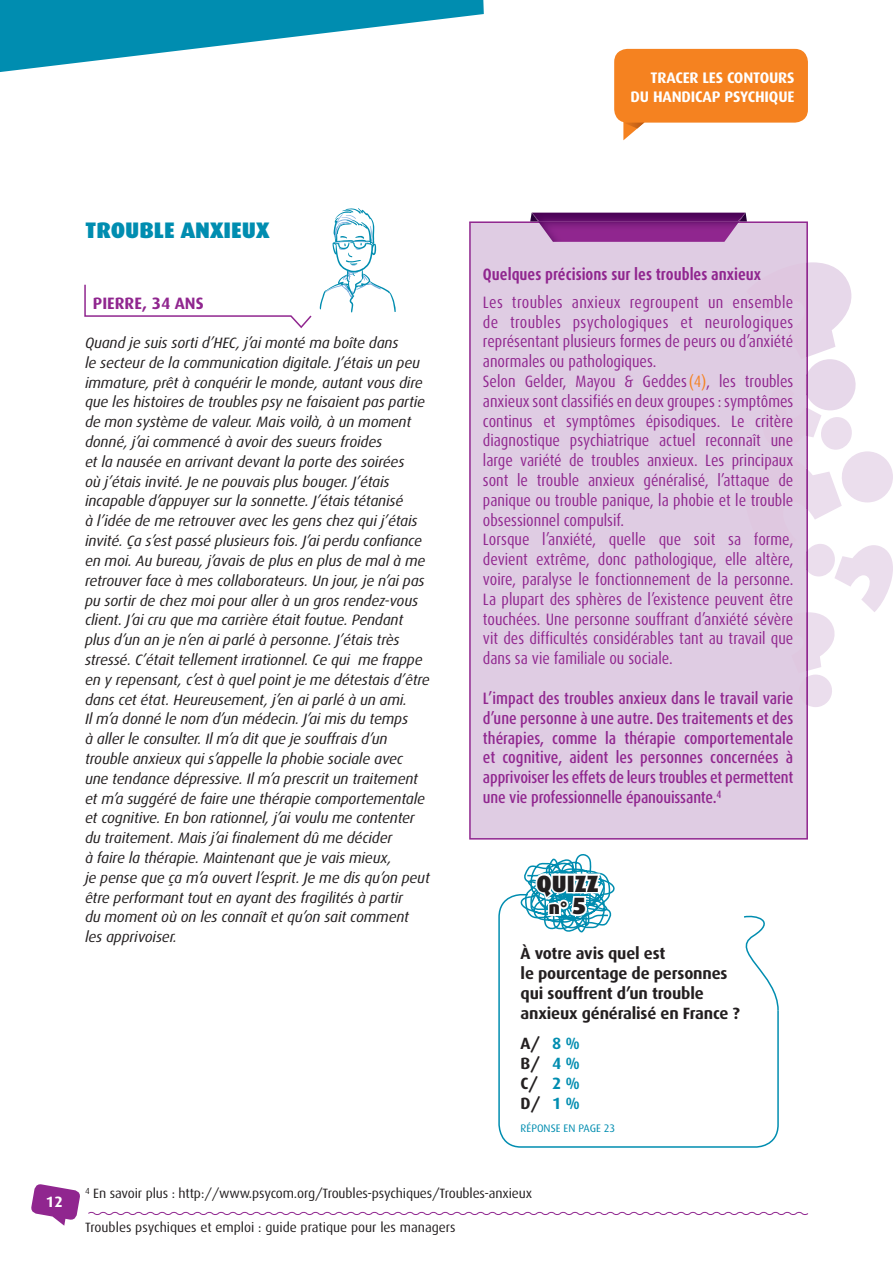
<style>
.page{position:relative;width:893px;height:1263px;background:#fff}
.page>*{position:absolute;margin:0;border:0;box-sizing:border-box;transform-origin:0 0}
.t1{font:900 23.55px "Dax";color:#231f20}
.t2{font:900 22.5px "Dax";color:#008db0}
.t3{font:900 18px "Dax";color:#231f20}
.t4{font:condensed 16.5px/19.8px "Dax OT";color:#90268f}
.t5{font:500 condensed 16.5px/19.8px "Dax OT";letter-spacing:-.01em;color:#90268f;text-align:justify}
.t6{font:700 condensed 16.5px "Dax OT";color:#90268f}
.t7{font:700 16.5px "Dax";color:#90268f}
.t8{font:700 16.35px/20px "Dax";letter-spacing:-.01em;color:#231f20}
.t9{font:700 15.3px/18.3px "Dax";letter-spacing:-.01em;color:#fff;text-align:right}
.t10{font:italic 15px/19.8px "Dax";letter-spacing:-.01em;color:#231f20}
.t11{font:700 15px "Dax";color:#fff}
.t12{font:13.5px "Dax";letter-spacing:-.01em;color:#231f20}
.t13{font:10.95px "Dax";color:#008db0}
.s1{color:#f58220}
.s2{font-size:23.55px}
.s3{color:#008db0}
</style>
<div class="page">
<svg style="left:31px;top:1184px;width:49px;height:42px"></svg>
<svg style="left:88px;top:1211px;width:721px;height:4px"></svg>
<div style="left:614px;top:49px;width:194px;height:74px;background:#f58220;border-radius:13px"></div>
<svg style="left:623px;top:122px;width:28px;height:18px"></svg>
<img style="left:623px;top:123px;width:21px;height:6px">
<svg style="left:84px;top:284px;width:228px;height:45px"></svg>
<svg style="left:319px;top:208px;width:77px;height:105px"></svg>
<svg style="left:498px;top:894px;width:281px;height:254px"></svg>
<svg style="left:520px;top:854px;width:95px;height:85px"></svg>
<svg style="left:729px;top:915px;width:50px;height:97px"></svg>
<svg style="left:0;top:0;width:484px;height:72px"></svg>
<div style="left:469px;top:221px;width:339px;height:618px;background:#dfcce3"></div>
<img style="left:539px;top:213px;width:199px;height:8px">
<img style="left:538px;top:221px;width:201px;height:21px">
<svg style="left:530px;top:213px;width:9px;height:8px"></svg>
<svg style="left:738px;top:213px;width:9px;height:8px"></svg>
<svg style="left:745px;top:262px;width:148px;height:445px"></svg>
<p class="t9" style="left:631px;top:69px;width:166px">TRACER LES CONTOURS<br>DU HANDICAP PSYCHIQUE</p>
<h2 class="t2" style="left:85px;top:217px;width:186px">TROUBLE ANXIEUX</h2>
<p class="t7" style="left:93px;top:294px;width:112px">PIERRE, 34 ANS</p>
<p class="t10" style="left:85px;top:333px;width:346px">Quand je suis sorti d’HEC, j’ai monté ma boîte dans<br>le secteur de la communication digitale. J’étais un peu immature, prêt à conquérir le monde, autant vous dire que les histoires de troubles psy ne faisaient pas partie de mon système de valeur. Mais voilà, à un moment donné, j’ai commencé à avoir des sueurs froides<br>et la nausée en arrivant devant la porte des soirées<br>où j’étais invité. Je ne pouvais plus bouger. J’étais incapable d’appuyer sur la sonnette. J’étais tétanisé<br>à l’idée de me retrouver avec les gens chez qui j’étais invité. Ça s’est passé plusieurs fois. J’ai perdu confiance en moi. Au bureau, j’avais de plus en plus de mal à me retrouver face à mes collaborateurs. Un jour, je n’ai pas pu sortir de chez moi pour aller à un gros rendez-vous client. J’ai cru que ma carrière était foutue. Pendant plus d’un an je n’en ai parlé à personne. J’étais très stressé. C’était tellement irrationnel. Ce qui me frappe en y repensant, c’est à quel point je me détestais d’être dans cet état. Heureusement, j’en ai parlé à un ami.<br>Il m’a donné le nom d’un médecin. J’ai mis du temps<br>à aller le consulter. Il m’a dit que je souffrais d’un trouble anxieux qui s’appelle la phobie sociale avec une tendance dépressive. Il m’a prescrit un traitement et m’a suggéré de faire une thérapie comportementale et cognitive. En bon rationnel, j’ai voulu me contenter du traitement. Mais j’ai finalement dû me décider<br>à faire la thérapie. Maintenant que je vais mieux,<br>je pense que ça m’a ouvert l’esprit. Je me dis qu’on peut être performant tout en ayant des fragilités à partir<br>du moment où on les connaît et qu’on sait comment les apprivoiser.</p>
<p class="t6" style="left:483px;top:263px;width:280px">Quelques précisions sur les troubles anxieux</p>
<p class="t4" style="left:483px;top:292px;width:312px;text-align:justify">Les troubles anxieux regroupent un ensemble de troubles psychologiques et neurologiques représentant plusieurs formes de peurs ou d’anxiété</p>
<p class="t4" style="left:483px;top:352px;width:312px">anormales ou pathologiques.<br>Selon Gelder, Mayou &amp; Geddes <span class="s1">(4)</span>, les troubles</p>
<p class="t4" style="left:483px;top:391px;width:312px;text-align:justify">anxieux sont classifiés en deux groupes : symptômes continus et symptômes épisodiques. Le critère diagnostique psychiatrique actuel reconnaît une</p>
<p class="t4" style="left:483px;top:451px;width:312px;text-align:justify">large variété de troubles anxieux. Les principaux sont le trouble anxieux généralisé, l’attaque de panique ou trouble panique, la phobie et le trouble</p>
<p class="t4" style="left:483px;top:530px;width:312px">Lorsque l’anxiété, quelle que soit sa forme, devient extrême, donc pathologique, elle altère,</p>
<p class="t4" style="left:483px;top:510px;width:143px">obsessionnel compulsif.</p>
<p class="t4" style="left:483px;top:570px;width:312px">voire, paralyse le fonctionnement de la personne.<br>La plupart des sphères de l’existence peuvent être</p>
<p class="t4" style="left:483px;top:609px;width:312px">touchées. Une personne souffrant d’anxiété sévère vit des difficultés considérables tant au travail que</p>
<p class="t4" style="left:483px;top:649px;width:191px">dans sa vie familiale ou sociale.</p>
<p class="t5" style="left:483px;top:688px;width:312px">L’impact des troubles anxieux dans le travail varie d’une personne à une autre. Des traitements et des thérapies, comme la thérapie comportementale et cognitive, aident les personnes concernées à apprivoiser les effets de leurs troubles et permettent une vie professionnelle épanouissante.<sup>4</sup></p>
<h1 class="t1" style="left:536px;top:870px;width:64px">QUIZZ</h1>
<p class="t3" style="left:549px;top:897px;width:39px">n° <span class="s2">5</span></p>
<p class="t8" style="left:521px;top:943px;width:221px">À votre avis quel est<br>le pourcentage de personnes qui souffrent d’un trouble anxieux généralisé en France ?</p>
<p class="t8" style="left:521px;top:1033px;width:61px;text-align:justify">A/ <span class="s3">8 % </span>B/ <span class="s3">4 % </span>C/ <span class="s3">2 % </span>D/ <span class="s3">1 %</span></p>
<p class="t13" style="left:521px;top:1122px;width:96px">RÉPONSE EN PAGE 23</p>
<p class="t11" style="left:46px;top:1193px;width:18px">12</p>
<p class="t12" style="left:85px;top:1186px;width:448px"><sup>4</sup> En savoir plus : http://www.psycom.org/Troubles-psychiques/Troubles-anxieux</p>
<p class="t12" style="left:85px;top:1220px;width:372px">Troubles psychiques et emploi : guide pratique pour les managers</p>
</div>
